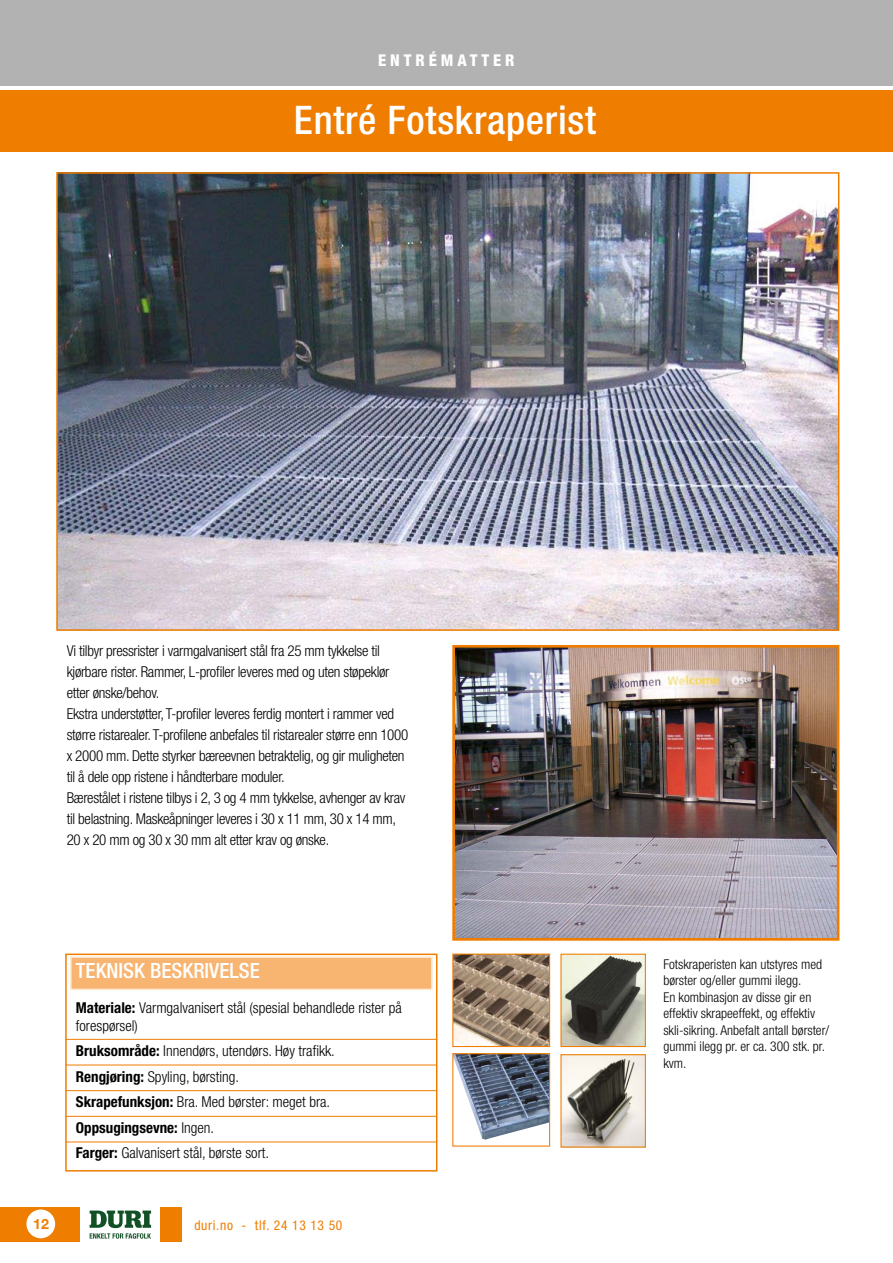
<style>
.page{position:relative;width:893px;height:1263px;background:#fff}
.page>*{position:absolute;margin:0;border:0;box-sizing:border-box;transform-origin:0 0}
.t1{font:500 condensed 39.45px "Helvetica Neue LT Pro";letter-spacing:.02em;color:#fff}
.t2{font:500 condensed 21px "Helvetica Neue LT Pro";color:#fff}
.t3{font:800 condensed 16.35px "Helvetica Neue LT Pro";letter-spacing:.24em;color:#fff}
.t4{font:300 condensed 15px/21px "Helvetica Neue LT Pro";letter-spacing:-.02em;color:#000}
.t5{font:300 condensed 15px/18px "Helvetica Neue LT Pro";color:#000}
.t6{font:700 condensed 15px "Helvetica Neue LT Pro";color:#000}
.t7{font:700 14.25px "Helvetica Neue LT Pro";color:#ef7d00}
.t8{font:300 condensed 13.5px/16.5px "Helvetica Neue LT Pro";color:#000}
.t9{font:condensed 13.5px "Helvetica Neue LT Pro";letter-spacing:.05em;color:#ef7d00}
.s1{font-weight:700}
.s2{font-weight:300}
</style>
<div class="page">
<div style="left:160px;top:1207px;width:21px;height:35px;background:#ef7d00"></div>
<div style="left:0;top:1207px;width:80px;height:35px;background:#ef7d00"></div>
<div style="left:26px;top:1209px;width:29px;height:29px;background:#fff;border-radius:50%"></div>
<svg style="left:90px;top:1210px;width:61px;height:28px"></svg>
<div style="left:0;top:0;width:893px;height:85px;background:#b3b2b2"></div>
<img style="left:59px;top:175px;width:777px;height:453px">
<div style="left:56px;top:172px;width:783px;height:459px;border:2px solid #ef7d00"></div>
<div style="left:0;top:90px;width:893px;height:61px;background:#ef7d00"></div>
<img style="left:456px;top:649px;width:379px;height:288px">
<div style="left:452px;top:645px;width:387px;height:296px;border:3px solid #ef7d00"></div>
<div style="left:65px;top:953px;width:372px;height:218px;border:2px solid #ef7d00"></div>
<div style="left:70px;top:956px;width:363px;height:34px;background:#f8b471;border:2px solid #feebd8"></div>
<hr style="left:66px;top:1039px;width:370px;height:1px;background:#ef7d00">
<hr style="left:66px;top:1065px;width:370px;height:1px;background:#ef7d00">
<hr style="left:66px;top:1090px;width:370px;height:1px;background:#ef7d00">
<hr style="left:66px;top:1116px;width:370px;height:1px;background:#ef7d00">
<hr style="left:66px;top:1142px;width:370px;height:1px;background:#ef7d00">
<img style="left:454px;top:1055px;width:22px;height:66px">
<div style="left:452px;top:1053px;width:98px;height:93px;border:1px solid #ef7d00"></div>
<img style="left:454px;top:955px;width:94px;height:90px">
<div style="left:452px;top:953px;width:98px;height:94px;border:1px solid #ef7d00"></div>
<img style="left:562px;top:956px;width:82px;height:89px">
<div style="left:560px;top:954px;width:86px;height:93px;border:1px solid #ef7d00"></div>
<img style="left:562px;top:1056px;width:82px;height:89px">
<div style="left:560px;top:1054px;width:86px;height:93px;border:1px solid #ef7d00"></div>
<p class="t3" style="left:378px;top:50px;width:138px">ENTRÉMATTER</p>
<p class="t1" style="left:294px;top:96px;width:304px">Entré Fotskraperist</p>
<p class="t4" style="left:67px;top:640px;width:324px">Vi tilbyr pressrister i varmgalvanisert stål fra 25 mm tykkelse til kjørbare rister. Rammer, L-profiler leveres med og uten støpeklør etter ønske/behov.</p>
<p class="t4" style="left:67px;top:703px;width:343px">Ekstra understøtter, T-profiler leveres ferdig montert i rammer ved større ristarealer. T-profilene anbefales til ristarealer større enn 1000 x 2000 mm. Dette styrker bæreevnen betraktelig, og gir muligheten til å dele opp ristene i håndterbare moduler.</p>
<p class="t4" style="left:67px;top:787px;width:340px">Bærestålet i ristene tilbys i 2, 3 og 4 mm tykkelse, avhenger av krav til belastning. Maskeåpninger leveres i 30 x 11 mm, 30 x 14 mm,<br>20 x 20 mm og 30 x 30 mm alt etter krav og ønske.</p>
<p class="t2" style="left:76px;top:958px;width:185px">TEKNISK BESKRIVELSE</p>
<p class="t5" style="left:76px;top:998px;width:328px"><span class="s1">Materiale:</span> Varmgalvanisert stål (spesial behandlede rister på forespørsel)</p>
<p class="t5" style="left:76px;top:1042px;width:260px"><span class="s1">Bruksområde:</span> Innendørs, utendørs. Høy trafikk.</p>
<p class="t5" style="left:76px;top:1067px;width:165px"><span class="s1">Rengjøring:</span> Spyling, børsting.</p>
<p class="t5" style="left:76px;top:1093px;width:256px"><span class="s1">Skrapefunksjon:</span> Bra. Med børster: meget bra.</p>
<p class="t6" style="left:76px;top:1118px;width:140px">Oppsugingsevne: <span class="s2">Ingen.</span></p>
<p class="t5" style="left:76px;top:1144px;width:195px"><span class="s1">Farger:</span> Galvanisert stål, børste sort.</p>
<p class="t7" style="left:33px;top:1215px;width:17px">12</p>
<p class="t9" style="left:194px;top:1218px;width:149px">duri.no - tlf. 24 13 13 50</p>
<p class="t8" style="left:663px;top:955px;width:160px">Fotskraperisten kan utstyres med børster og/eller gummi ilegg.</p>
<p class="t8" style="left:663px;top:988px;width:167px">En kombinasjon av disse gir en effektiv skrapeeffekt, og effektiv skli-sikring. Anbefalt antall børster/ gummi ilegg pr. er ca. 300 stk. pr. kvm.</p>
</div>
